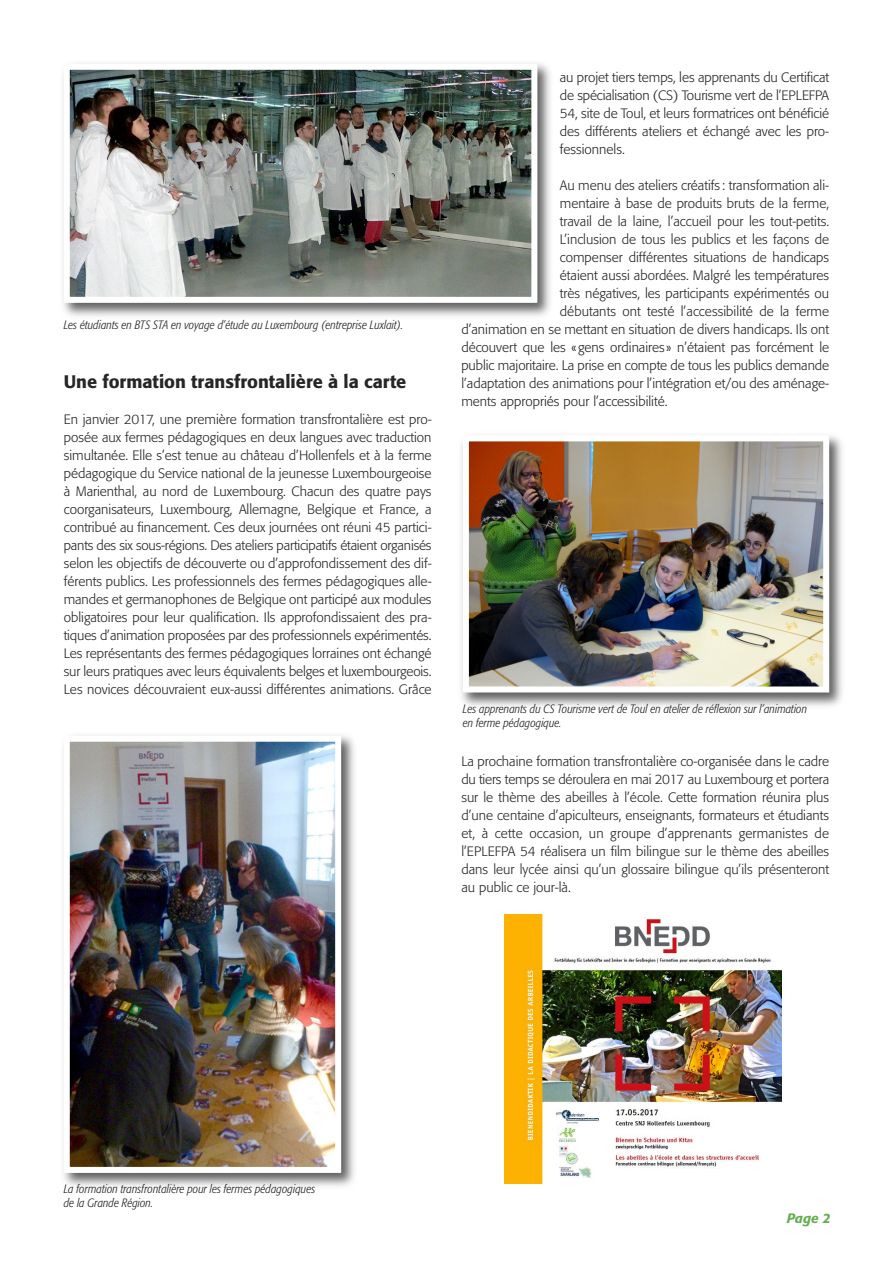
<style>
.page{position:relative;width:893px;height:1263px;background:#fff}
.page>*{position:absolute;margin:0;border:0;box-sizing:border-box;transform-origin:0 0}
.t1{font:500 18px "Formata";color:#272526}
.t2{font:300 13.5px/18px "Formata";color:#272526;text-align:justify}
.t3{font:italic 500 13.5px "Formata";color:#66ae52}
.t4{font:italic 300 condensed 12px/14.4px "Formata";color:#272526}
</style>
<div class="page">
<img style="left:63px;top:63px;width:488px;height:253px">
<img style="left:71px;top:71px;width:459px;height:225px">
<div style="left:64px;top:64px;width:473px;height:239px;border:6px solid #fff"></div>
<img style="left:63px;top:735px;width:292px;height:452px">
<img style="left:71px;top:743px;width:263px;height:423px">
<div style="left:64px;top:736px;width:277px;height:437px;border:6px solid #fff"></div>
<img style="left:461px;top:435px;width:382px;height:271px">
<img style="left:470px;top:442px;width:352px;height:243px">
<div style="left:463px;top:435px;width:366px;height:257px;border:6px solid #fff"></div>
<img style="left:505px;top:914px;width:277px;height:270px">
<p class="t4" style="left:64px;top:318px;width:341px">Les étudiants en BTS STA en voyage d’étude au Luxembourg (entreprise Luxlait).</p>
<h1 class="t1" style="left:64px;top:374px;width:344px">Une formation transfrontalière à la carte</h1>
<p class="t2" style="left:64px;top:411px;width:369px">En janvier 2017, une première formation transfrontalière est pro&shy;posée aux fermes pédagogiques en deux langues avec traduction simultanée. Elle s’est tenue au château d’Hollenfels et à la ferme pédagogique du Service national de la jeunesse Luxembourgeoise à Marienthal, au nord de Luxembourg. Chacun des quatre pays coorganisateurs, Luxembourg, Allemagne, Belgique et France, a contribué au financement. Ces deux journées ont réuni 45 partici&shy;pants des six sous-régions. Des ateliers participatifs étaient organisés selon les objectifs de découverte ou d’approfondissement des dif&shy;férents publics. Les professionnels des fermes pédagogiques alle&shy;mandes et germanophones de Belgique ont participé aux modules obligatoires pour leur qualification. Ils approfondissaient des pra&shy;tiques d’animation proposées par des professionnels expérimentés.<br>Les représentants des fermes pédagogiques lorraines ont échangé sur leurs pratiques avec leurs équivalents belges et luxembourgeois.<br>Les novices découvraient eux-aussi différentes animations. Grâce</p>
<p class="t2" style="left:560px;top:69px;width:271px">au projet tiers temps, les apprenants du Certificat de spécialisation (CS) Tourisme vert de l’EPLEFPA 54, site de Toul, et leurs formatrices ont bénéficié des différents ateliers et échangé avec les pro&shy;fessionnels.</p>
<p class="t2" style="left:560px;top:177px;width:271px">Au menu des ateliers créatifs : transformation ali-</p>
<p class="t2" style="left:560px;top:195px;width:271px">mentaire à base de produits bruts de la ferme,</p>
<p class="t2" style="left:560px;top:213px;width:271px">travail de la laine, l’accueil pour les tout-petits.</p>
<p class="t2" style="left:560px;top:231px;width:271px">L’inclusion de tous les publics et les façons de</p>
<p class="t2" style="left:560px;top:249px;width:271px">compenser différentes situations de handicaps</p>
<p class="t2" style="left:560px;top:267px;width:271px">étaient aussi abordées. Malgré les températures</p>
<p class="t2" style="left:560px;top:285px;width:271px">très négatives, les participants expérimentés ou</p>
<p class="t2" style="left:560px;top:303px;width:271px">débutants ont testé l’accessibilité de la ferme</p>
<p class="t2" style="left:461px;top:321px;width:369px">d’animation en se mettant en situation de divers handicaps. Ils ont</p>
<p class="t2" style="left:461px;top:339px;width:369px">découvert que les « gens ordinaires » n’étaient pas forcément le</p>
<p class="t2" style="left:461px;top:357px;width:369px">public majoritaire. La prise en compte de tous les publics demande</p>
<p class="t2" style="left:461px;top:375px;width:369px">l’adaptation des animations pour l’intégration et/ou des aménage-</p>
<p class="t2" style="left:461px;top:393px;width:208px">ments appropriés pour l’accessibilité.</p>
<p class="t4" style="left:463px;top:702px;width:346px">Les apprenants du CS Tourisme vert de Toul en atelier de réflexion sur l’animation en ferme pédagogique.</p>
<p class="t2" style="left:461px;top:753px;width:369px">La prochaine formation transfrontalière co-organisée dans le cadre du tiers temps se déroulera en mai 2017 au Luxembourg et portera sur le thème des abeilles à l’école. Cette formation réunira plus d’une centaine d’apiculteurs, enseignants, formateurs et étudiants et, à cette occasion, un groupe d’apprenants germanistes de l’EPLEFPA 54 réalisera un film bilingue sur le thème des abeilles dans leur lycée ainsi qu’un glossaire bilingue qu’ils présenteront au public ce jour-là.</p>
<p class="t4" style="left:64px;top:1182px;width:253px">La formation transfrontalière pour les fermes pédagogiques de la Grande Région.</p>
<p class="t3" style="left:787px;top:1212px;width:45px">Page 2</p>
</div>
